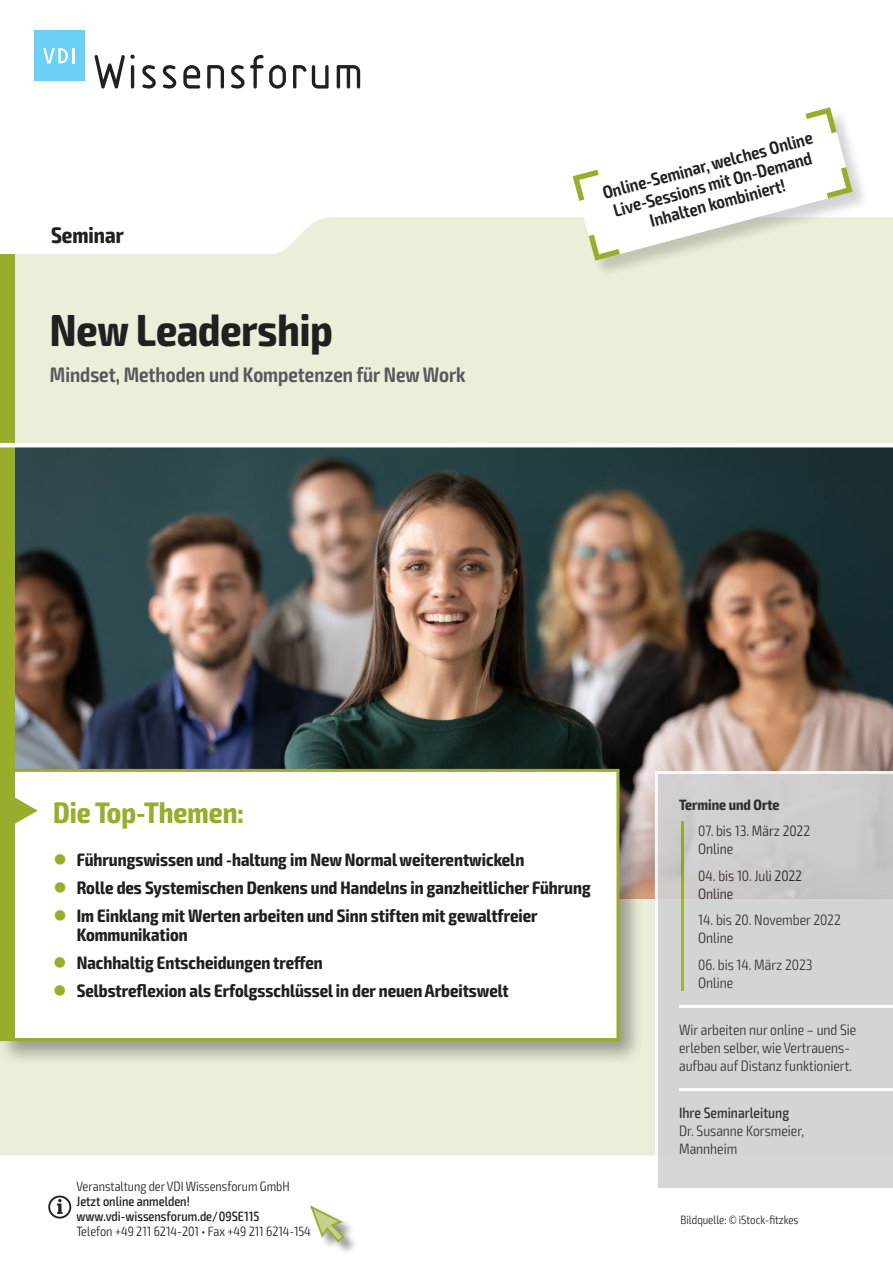
<style>
.page{position:relative;width:893px;height:1263px;background:#fff}
.page>*{position:absolute;margin:0;border:0;box-sizing:border-box;transform-origin:0 0}
.t1{font:700 condensed 45px "Exo 2";color:#231f20}
.t2{font:700 condensed 29.7px "Exo 2";color:#9aac2c}
.t3{font:700 condensed 22.5px "Exo 2";color:#231f20}
.t4{font:600 condensed 21px "Exo 2";color:#57585a}
.t5{font:700 condensed 18px/19.5px "Exo 2";color:#231f20}
.t6{font:600 condensed 18px/19.5px "Exo 2";color:#231f20;text-align:center}
.t7{font:300 condensed 15px/18px "Exo 2";color:#231f20}
.t8{font:500 condensed 15px "Exo 2";color:#231f20}
.t9{font:700 condensed 15px "Exo 2";color:#231f20}
.t10{font:300 condensed 13.5px "Exo 2";color:#231f20}
.t11{font:500 condensed 13.5px/15px "Exo 2";color:#231f20}
.t12{font:300 condensed 12px "Exo 2";color:#231f20}
.s1{color:#9aac2c}
</style>
<div class="page">
<div style="left:0;top:217px;width:893px;height:938px;background:#ebeed8"></div>
<img style="left:14px;top:447px;width:879px;height:451px">
<div style="left:0;top:765px;width:644px;height:300px;background:#231f20;opacity:.4"></div>
<div style="left:2px;top:770px;width:616px;height:269px;background:#fff"></div>
<div style="left:3px;top:772px;width:11px;height:266px;background:#9aac2c"></div>
<div style="left:0;top:769px;width:619px;height:272px;border:3px solid #9aac2c"></div>
<svg style="left:14px;top:796px;width:24px;height:29px"></svg>
<div style="left:0;top:254px;width:14px;height:519px;background:#9aac2c"></div>
<div style="left:311px;top:1206px;width:47px;height:49px;background:#231f20;opacity:.5"></div>
<svg style="left:310px;top:1205px;width:36px;height:38px"></svg>
<hr style="left:0;top:443px;width:893px;height:4px;background:#fff">
<svg style="left:655px;top:771px;width:238px;height:417px;background:#d2d2d2"></svg>
<svg style="left:48px;top:1195px;width:23px;height:23px"></svg>
<svg style="left:94px;top:54px;width:41px;height:35px"></svg>
<svg style="left:142px;top:65px;width:14px;height:24px"></svg>
<svg style="left:163px;top:65px;width:13px;height:24px"></svg>
<svg style="left:183px;top:65px;width:17px;height:24px"></svg>
<svg style="left:207px;top:65px;width:17px;height:24px"></svg>
<svg style="left:231px;top:55px;width:55px;height:34px"></svg>
<svg style="left:293px;top:65px;width:36px;height:24px"></svg>
<svg style="left:337px;top:65px;width:23px;height:24px"></svg>
<div style="left:34px;top:30px;width:50px;height:51px;background:#6bcff6"></div>
<svg style="left:43px;top:48px;width:31px;height:15px"></svg>
<div style="left:573px;top:108px;width:297px;height:170px;background:#231f20;opacity:.2"></div>
<svg style="left:573px;top:107px;width:280px;height:154px"></svg>
<p class="t3" style="left:51px;top:221px;width:74px">Seminar</p>
<h1 class="t1" style="left:50px;top:303px;width:284px">New Leadership</h1>
<p class="t4" style="left:50px;top:362px;width:417px">Mindset, Methoden und Kompetenzen für New Work</p>
<p class="t6" style="left:601px;top:184px;width:218px;rotate:-15deg">Online-Seminar, welches Online<br>Live-Sessions mit On-Demand<br>Inhalten kombiniert!</p>
<h2 class="t2" style="left:53px;top:794px;width:192px">Die Top-Themen:</h2>
<p class="t5" style="left:53px;top:850px;width:472px"><span class="s1">●</span> Führungswissen und -haltung im New Normal weiterentwickeln</p>
<p class="t5" style="left:53px;top:878px;width:539px"><span class="s1">●</span> Rolle des Systemischen Denkens und Handelns in ganzheitlicher Führung</p>
<p class="t5" style="left:77px;top:906px;width:462px;text-indent:-23px"><span class="s1">●</span> Im Einklang mit Werten arbeiten und Sinn stiften mit gewaltfreier<br>Kommunikation</p>
<p class="t5" style="left:53px;top:953px;width:271px"><span class="s1">●</span> Nachhaltig Entscheidungen treffen</p>
<p class="t5" style="left:53px;top:981px;width:457px"><span class="s1">●</span> Selbstreflexion als Erfolgsschlüssel in der neuen Arbeitswelt</p>
<p class="t10" style="left:77px;top:1178px;width:215px">Veranstaltung der VDI Wissensforum GmbH</p>
<p class="t11" style="left:77px;top:1194px;width:184px">Jetzt online anmelden! www.vdi-wissensforum.de/09SE115</p>
<p class="t10" style="left:77px;top:1223px;width:236px">Telefon +49 211 6214-201 • Fax +49 211 6214-154</p>
<p class="t9" style="left:679px;top:796px;width:102px">Termine und Orte</p>
<p class="t7" style="left:698px;top:822px;width:113px">07. bis 13. März 2022<br>Online</p>
<p class="t7" style="left:698px;top:867px;width:105px">04. bis 10. Juli 2022<br>Online</p>
<p class="t7" style="left:698px;top:911px;width:144px">14. bis 20. November 2022<br>Online</p>
<p class="t7" style="left:698px;top:956px;width:116px">06. bis 14. März 2023<br>Online</p>
<p class="t7" style="left:679px;top:1021px;width:179px">Wir arbeiten nur online – und Sie erleben selber, wie Vertrauens&shy;aufbau auf Distanz funktioniert.</p>
<p class="t8" style="left:679px;top:1104px;width:112px">Ihre Seminarleitung</p>
<p class="t7" style="left:679px;top:1122px;width:126px">Dr. Susanne Korsmeier,<br>Mannheim</p>
<p class="t12" style="left:681px;top:1212px;width:119px">Bildquelle: © iStock-fitzkes</p>
</div>
